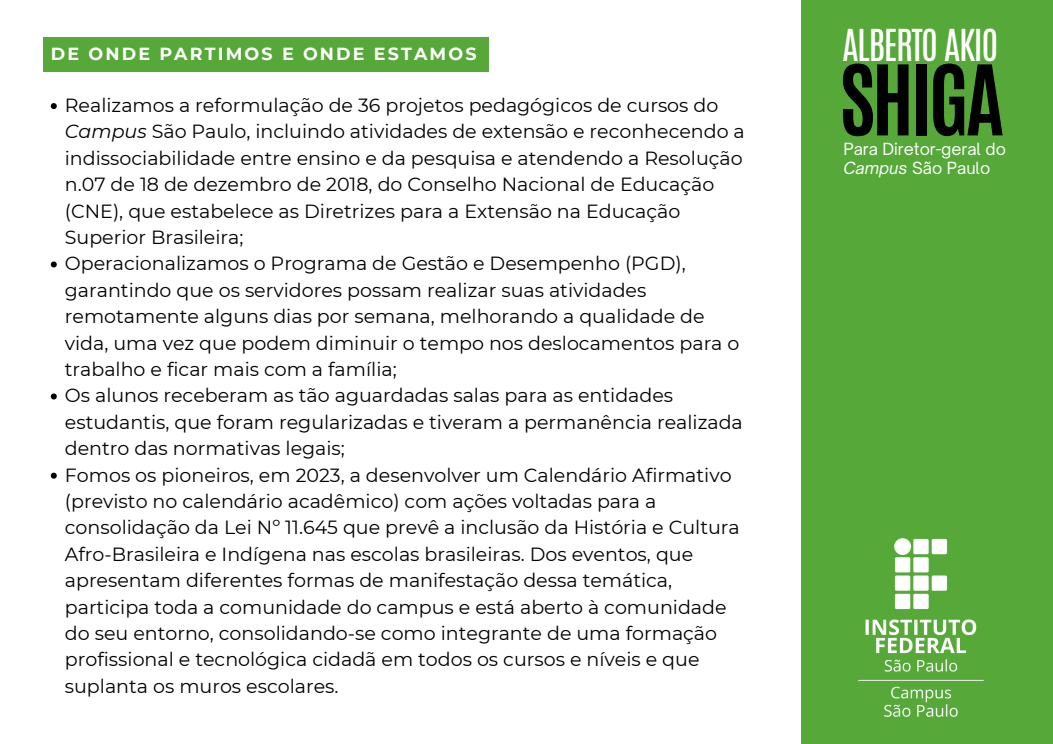
<style>
.page{position:relative;width:1053px;height:744px;background:#fff}
.page>*{position:absolute;margin:0;border:0;box-sizing:border-box;transform-origin:0 0}
.t1{font:700 82.64px "Antonio";letter-spacing:-.045em;color:#000}
.t2{font:36.76px "Antonio";letter-spacing:-.045em;color:#fff}
.t3{font:19.04px/26.4px "Montserrat";color:#000}
.t4{font:700 17.48px "Montserrat";letter-spacing:.125em;color:#fff}
.t5{font:16.04px/19.2px "Open Sauce One";color:#fff}
.s1{font-style:italic}
</style>
<div class="page">
<div style="left:801px;top:0;width:251px;height:744px;background:#56a838"></div>
<svg style="left:367px;top:37px;width:29px;height:1px"></svg>
<svg style="left:406px;top:37px;width:29px;height:1px"></svg>
<div style="left:44px;top:38px;width:445px;height:34px;background:#56a838"></div>
<svg style="left:51px;top:103px;width:6px;height:6px"></svg>
<svg style="left:51px;top:261px;width:6px;height:6px"></svg>
<svg style="left:51px;top:393px;width:6px;height:6px"></svg>
<svg style="left:51px;top:473px;width:6px;height:6px"></svg>
<img style="left:858px;top:538px;width:125px;height:179px">
<p class="t4" style="left:51px;top:43px;width:427px">DE ONDE PARTIMOS E ONDE ESTAMOS</p>
<p class="t3" style="left:65px;top:92px;width:681px">Realizamos a reformulação de 36 projetos pedagógicos de cursos do <span class="s1">Campus</span> São Paulo, incluindo atividades de extensão e reconhecendo a indissociabilidade entre ensino e da pesquisa e atendendo a Resolução n.07 de 18 de dezembro de 2018, do Conselho Nacional de Educação (CNE), que estabelece as Diretrizes para a Extensão na Educação Superior Brasileira;</p>
<p class="t3" style="left:65px;top:250px;width:676px">Operacionalizamos o Programa de Gestão e Desempenho (PGD), garantindo que os servidores possam realizar suas atividades remotamente alguns dias por semana, melhorando a qualidade de vida, uma vez que podem diminuir o tempo nos deslocamentos para o trabalho e ficar mais com a família;</p>
<p class="t3" style="left:65px;top:382px;width:679px">Os alunos receberam as tão aguardadas salas para as entidades estudantis, que foram regularizadas e tiveram a permanência realizada dentro das normativas legais;</p>
<h2 class="t3" style="left:65px;top:462px;width:676px">Fomos os pioneiros, em 2023, a desenvolver um Calendário Afirmativo (previsto no calendário acadêmico) com ações voltadas para a consolidação da Lei Nº 11.645 que prevê a inclusão da História e Cultura Afro-Brasileira e Indígena nas escolas brasileiras. Dos eventos, que apresentam diferentes formas de manifestação dessa temática, participa toda a comunidade do campus e está aberto à comunidade do seu entorno, consolidando-se como integrante de uma formação profissional e tecnológica cidadã em todos os cursos e níveis e que suplanta os muros escolares.</h2>
<h3 class="t2" style="left:842px;top:19px;width:158px">ALBERTO AKIO</h3>
<p class="t1" style="left:839px;top:41px;width:167px">SHIGA</p>
<p class="t5" style="left:843px;top:140px;width:164px">Para Diretor-geral do<br><span class="s1">Campus</span> São Paulo</p>
</div>
